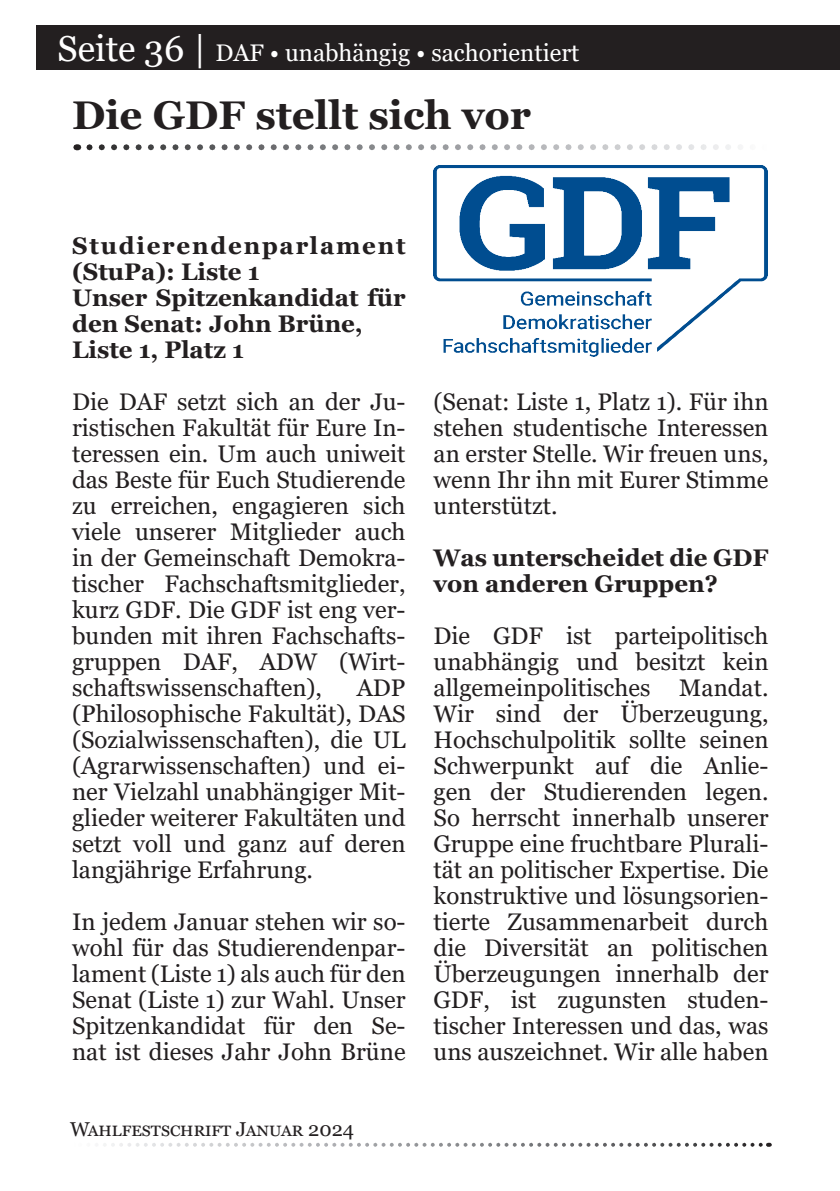
<style>
.page{position:relative;width:840px;height:1191px;background:#fff}
.page>*{position:absolute;margin:0;border:0;box-sizing:border-box;transform-origin:0 0}
.Kopfzeile{font:700 40px "Georgia";color:#231f20}
.regular{font:24px/26px "Georgia";color:#231f20;text-align:justify}
.regular-2{font:700 24px/26px "Georgia";color:#231f20}
.t1{font:24px "Georgia";color:#fff}
.regular-3{font:700 24px/26px "Georgia";letter-spacing:.075em;color:#231f20}
.t2{font:20px "Georgia";color:#231f20}
.s1{font-size:36px}
</style>
<div class="page">
<div style="left:36px;top:25px;width:803px;height:44px;background:#231f20"></div>
<svg style="left:103px;top:1142px;width:665px;height:4px"></svg>
<svg style="left:76px;top:144px;width:664px;height:6px"></svg>
<img style="left:433px;top:165px;width:334px;height:192px">
<p class="t1" style="left:57px;top:38px;width:523px"><span class="s1">Seite 36 |</span> DAF • unabhängig • sachorientiert</p>
<p class="Kopfzeile" style="left:72px;top:90px;width:460px">Die GDF stellt sich vor</p>
<p class="regular-3" style="left:72px;top:233px;width:335px">Studierendenparlament (StuPa): Liste 1</p>
<p class="regular-2" style="left:72px;top:285px;width:335px">Unser Spitzenkandidat für den Senat: John Brüne,</p>
<p class="regular-2" style="left:72px;top:337px;width:173px">Liste 1, Platz 1</p>
<p class="regular" style="left:72px;top:389px;width:335px">Die DAF setzt sich an der Ju&shy;ristischen Fakultät für Eure In&shy;teressen ein. Um auch uniweit das Beste für Euch Studierende zu erreichen, engagieren sich viele unserer Mitglieder auch in der Gemeinschaft Demokra&shy;tischer Fachschaftsmitglieder, kurz GDF. Die GDF ist eng ver&shy;bunden mit ihren Fachschafts&shy;gruppen DAF, ADW (Wirt&shy;schaftswissenschaften),</p>
<p class="regular" style="left:72px;top:675px;width:335px;text-indent:284px">ADP (Philosophische Fakultät), DAS (Sozialwissenschaften), die UL (Agrarwissenschaften) und ei&shy;ner Vielzahl unabhängiger Mit&shy;glieder weiterer Fakultäten und setzt voll und ganz auf deren langjährige Erfahrung.</p>
<p class="regular" style="left:72px;top:909px;width:335px">In jedem Januar stehen wir so&shy;wohl für das Studierendenpar&shy;lament (Liste 1) als auch für den Senat (Liste 1) zur Wahl. Unser Spitzenkandidat für den Se&shy;nat ist dieses Jahr John Brüne</p>
<p class="t2" style="left:70px;top:1117px;width:285px">Wahlfestschrift Januar 2024</p>
<p class="regular" style="left:433px;top:389px;width:336px">(Senat: Liste 1, Platz 1). Für ihn stehen studentische Interessen an erster Stelle. Wir freuen uns, wenn Ihr ihn mit Eurer Stimme unterstützt.</p>
<p class="regular-2" style="left:433px;top:545px;width:336px">Was unterscheidet die GDF von anderen Gruppen?</p>
<p class="regular" style="left:433px;top:623px;width:336px">Die GDF ist parteipolitisch unabhängig und besitzt kein allgemeinpolitisches Mandat.<br>Wir sind der Überzeugung, Hochschulpolitik sollte seinen Schwerpunkt auf die Anlie&shy;gen der Studierenden legen.<br>So herrscht innerhalb unserer Gruppe eine fruchtbare Plurali&shy;tät an politischer Expertise. Die konstruktive und lösungsorien&shy;tierte Zusammenarbeit durch die Diversität an politischen Überzeugungen innerhalb der GDF, ist zugunsten studen&shy;tischer Interessen und das, was uns auszeichnet. Wir alle haben</p>
</div>
